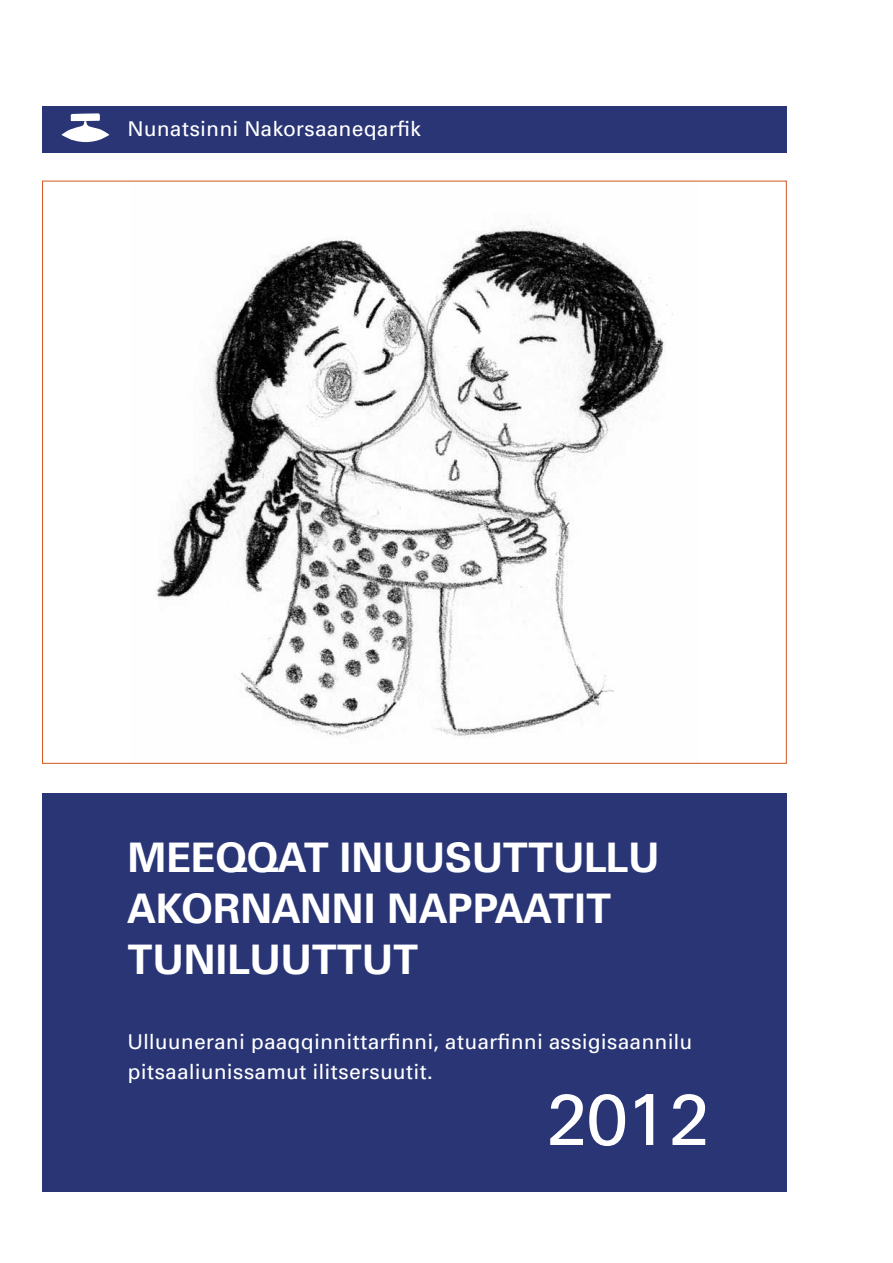
<style>
.page{position:relative;width:893px;height:1263px;background:#fff}
.page>*{position:absolute;margin:0;border:0;box-sizing:border-box;transform-origin:0 0}
.t1{font:72px "Audi Sans";color:#fff}
.t2{font:700 42px/51px "Audi Sans";color:#fff}
.t3{font:21px/30px "Audi Sans CE";color:#fff}
</style>
<div class="page">
<div style="left:42px;top:106px;width:745px;height:47px;background:#293575"></div>
<svg style="left:61px;top:113px;width:48px;height:29px"></svg>
<div style="left:42px;top:793px;width:744px;height:399px;background:#293575"></div>
<img style="left:156px;top:222px;width:517px;height:516px">
<p class="t3" style="left:128px;top:114px;width:295px">Nunatsinni Nakorsaaneqarfik</p>
<h2 class="t2" style="left:128px;top:831px;width:533px">MEEQQAT INUUSUTTULLU<br>AKORNANNI NAPPAATIT<br>TUNILUUTTUT</h2>
<p class="t3" style="left:128px;top:1027px;width:566px">Ulluunerani paaqqinnittarfinni, atuarfinni assigisaannilu pitsaaliunissamut ilitsersuutit.</p>
<h1 class="t1" style="left:546px;top:1074px;width:165px">2012</h1>
</div>
